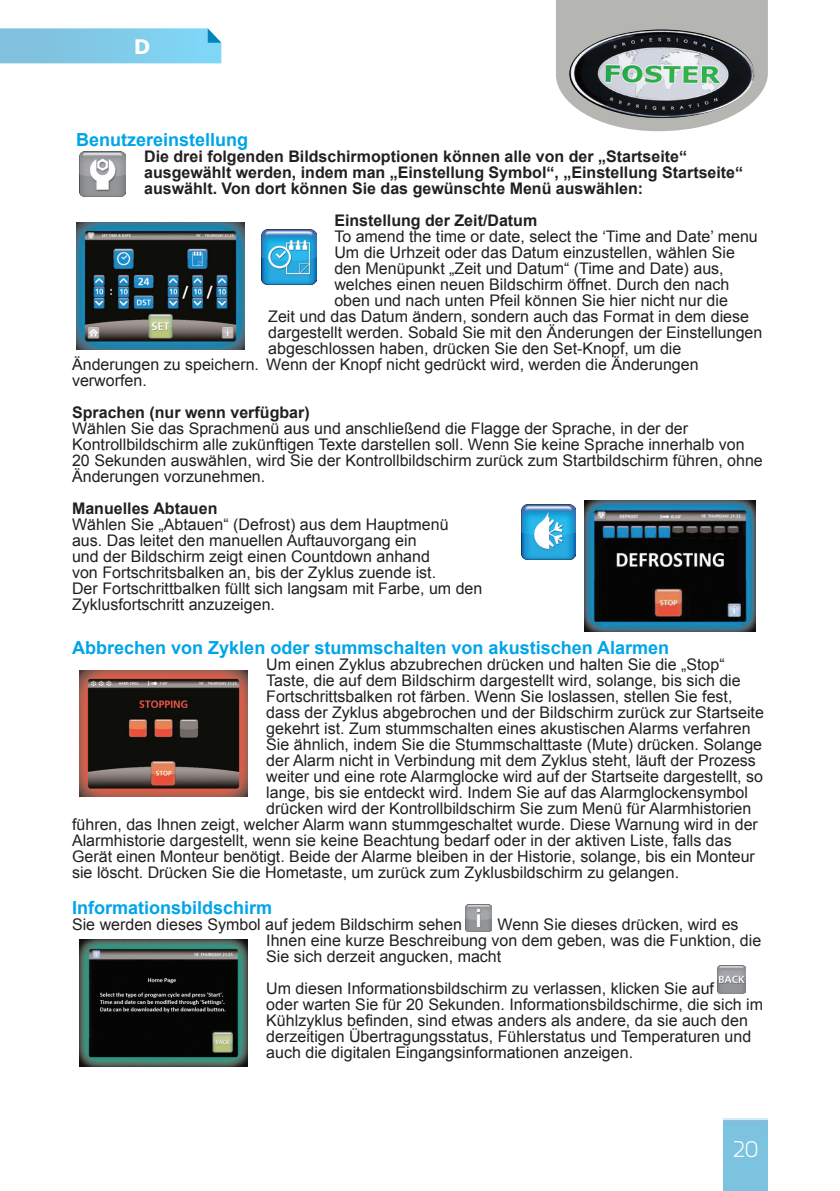
<style>
.page{position:relative;width:840px;height:1191px;background:#fff}
.page>*{position:absolute;margin:0;border:0;box-sizing:border-box;transform-origin:0 0}
.t1{font:24px "Planer";color:#fff}
.t2{font:700 20px "Verdana";color:#fff}
.t3{font:700 18px "Arial";color:#00a5e7}
.t4{font:16px/16px "Arial";color:#231f20}
.t5{font:700 16px/16px "Arial";color:#231f20}
</style>
<div class="page">
<svg style="left:556px;top:0;width:211px;height:131px"></svg>
<img style="left:569px;top:29px;width:185px;height:89px">
<svg style="left:0;top:28px;width:221px;height:35px;background:#81cae8"></svg>
<img style="left:79px;top:670px;width:168px;height:127px">
<img style="left:79px;top:939px;width:168px;height:127px">
<img style="left:465px;top:905px;width:26px;height:26px">
<img style="left:717px;top:965px;width:28px;height:28px">
<img style="left:80px;top:151px;width:45px;height:46px">
<img style="left:76px;top:223px;width:168px;height:126px">
<img style="left:584px;top:501px;width:171px;height:130px">
<img style="left:521px;top:505px;width:54px;height:54px">
<img style="left:261px;top:230px;width:55px;height:54px">
<p class="t2" style="left:134px;top:34px;width:18px">D</p>
<p class="t3" style="left:76px;top:128px;width:174px">Benutzereinstellung</p>
<p class="t5" style="left:144px;top:149px;width:600px">Die drei folgenden Bildschirmoptionen können alle von der „Startseite“ ausgewählt werden, indem man „Einstellung Symbol“, „Einstellung Startseite“ auswählt. Von dort können Sie das gewünschte Menü auswählen:</p>
<p class="t5" style="left:334px;top:213px;width:204px">Einstellung der Zeit/Datum</p>
<p class="t4" style="left:334px;top:229px;width:425px">To amend the time or date, select the ‘Time and Date’ menu</p>
<p class="t4" style="left:334px;top:245px;width:402px">Um die Urhzeit oder das Datum einzustellen, wählen Sie</p>
<p class="t4" style="left:334px;top:261px;width:390px">den Menüpunkt „Zeit und Datum“ (Time and Date) aus,</p>
<p class="t4" style="left:334px;top:277px;width:396px">welches einen neuen Bildschirm öffnet. Durch den nach</p>
<p class="t4" style="left:334px;top:293px;width:395px">oben und nach unten Pfeil können Sie hier nicht nur die</p>
<p class="t4" style="left:268px;top:309px;width:482px">Zeit und das Datum ändern, sondern auch das Format in dem diese</p>
<p class="t4" style="left:268px;top:325px;width:495px">dargestellt werden. Sobald Sie mit den Änderungen der Einstellungen</p>
<p class="t4" style="left:268px;top:341px;width:414px">abgeschlossen haben, drücken Sie den Set-Knopf, um die</p>
<p class="t4" style="left:72px;top:357px;width:627px">Änderungen zu speichern. Wenn der Knopf nicht gedrückt wird, werden die Änderungen</p>
<p class="t4" style="left:72px;top:373px;width:76px">verworfen.</p>
<p class="t5" style="left:72px;top:405px;width:239px">Sprachen (nur wenn verfügbar)</p>
<p class="t4" style="left:72px;top:421px;width:692px">Wählen Sie das Sprachmenü aus und anschließend die Flagge der Sprache, in der der Kontrollbildschirm alle zukünftigen Texte darstellen soll. Wenn Sie keine Sprache innerhalb von 20 Sekunden auswählen, wird Sie der Kontrollbildschirm zurück zum Startbildschirm führen, ohne Änderungen vorzunehmen.</p>
<p class="t5" style="left:72px;top:501px;width:147px">Manuelles Abtauen</p>
<p class="t4" style="left:72px;top:517px;width:411px">Wählen Sie „Abtauen“ (Defrost) aus dem Hauptmenü aus. Das leitet den manuellen Auftauvorgang ein<br>und der Bildschirm zeigt einen Countdown anhand<br>von Fortschritsbalken an, bis der Zyklus zuende ist.<br>Der Fortschrittbalken füllt sich langsam mit Farbe, um den Zyklusfortschritt anzuzeigen.</p>
<p class="t3" style="left:72px;top:636px;width:598px">Abbrechen von Zyklen oder stummschalten von akustischen Alarmen</p>
<p class="t4" style="left:266px;top:656px;width:459px">Um einen Zyklus abzubrechen drücken und halten Sie die „Stop“</p>
<p class="t4" style="left:266px;top:672px;width:475px">Taste, die auf dem Bildschirm dargestellt wird, solange, bis sich die</p>
<p class="t4" style="left:266px;top:688px;width:467px">Fortschrittsbalken rot färben. Wenn Sie loslassen, stellen Sie fest,</p>
<p class="t4" style="left:266px;top:704px;width:499px">dass der Zyklus abgebrochen und der Bildschirm zurück zur Startseite</p>
<p class="t4" style="left:266px;top:720px;width:485px">gekehrt ist. Zum stummschalten eines akustischen Alarms verfahren</p>
<p class="t4" style="left:266px;top:736px;width:497px">Sie ähnlich, indem Sie die Stummschalttaste (Mute) drücken. Solange</p>
<p class="t4" style="left:266px;top:752px;width:491px">der Alarm nicht in Verbindung mit dem Zyklus steht, läuft der Prozess</p>
<p class="t4" style="left:266px;top:768px;width:498px">weiter und eine rote Alarmglocke wird auf der Startseite dargestellt, so</p>
<p class="t4" style="left:266px;top:784px;width:483px">lange, bis sie entdeckt wird. Indem Sie auf das Alarmglockensymbol</p>
<p class="t4" style="left:266px;top:800px;width:486px">drücken wird der Kontrollbildschirm Sie zum Menü für Alarmhistorien</p>
<p class="t4" style="left:72px;top:816px;width:687px">führen, das Ihnen zeigt, welcher Alarm wann stummgeschaltet wurde. Diese Warnung wird in der</p>
<p class="t4" style="left:72px;top:832px;width:660px">Alarmhistorie dargestellt, wenn sie keine Beachtung bedarf oder in der aktiven Liste, falls das</p>
<p class="t4" style="left:72px;top:848px;width:684px">Gerät einen Monteur benötigt. Beide der Alarme bleiben in der Historie, solange, bis ein Monteur</p>
<p class="t4" style="left:72px;top:864px;width:608px">sie löscht. Drücken Sie die Hometaste, um zurück zum Zyklusbildschirm zu gelangen.</p>
<p class="t3" style="left:72px;top:896px;width:202px">Informationsbildschirm</p>
<p class="t4" style="left:72px;top:916px;width:391px">Sie werden dieses Symbol auf jedem Bildschirm sehen</p>
<p class="t4" style="left:266px;top:916px;width:496px;text-indent:222px">. Wenn Sie dieses drücken, wird es<br>Ihnen eine kurze Beschreibung von dem geben, was die Funktion, die<br>Sie sich derzeit angucken, macht</p>
<p class="t4" style="left:266px;top:980px;width:498px">Um diesen Informationsbildschirm zu verlassen, klicken Sie auf<br>oder warten Sie für 20 Sekunden. Informationsbildschirme, die sich im Kühlzyklus befinden, sind etwas anders als andere, da sie auch den derzeitigen Übertragungsstatus, Fühlerstatus und Temperaturen und auch die digitalen Eingangsinformationen anzeigen.</p>
<h1 class="t1" style="left:732px;top:1134px;width:27px">20</h1>
</div>
